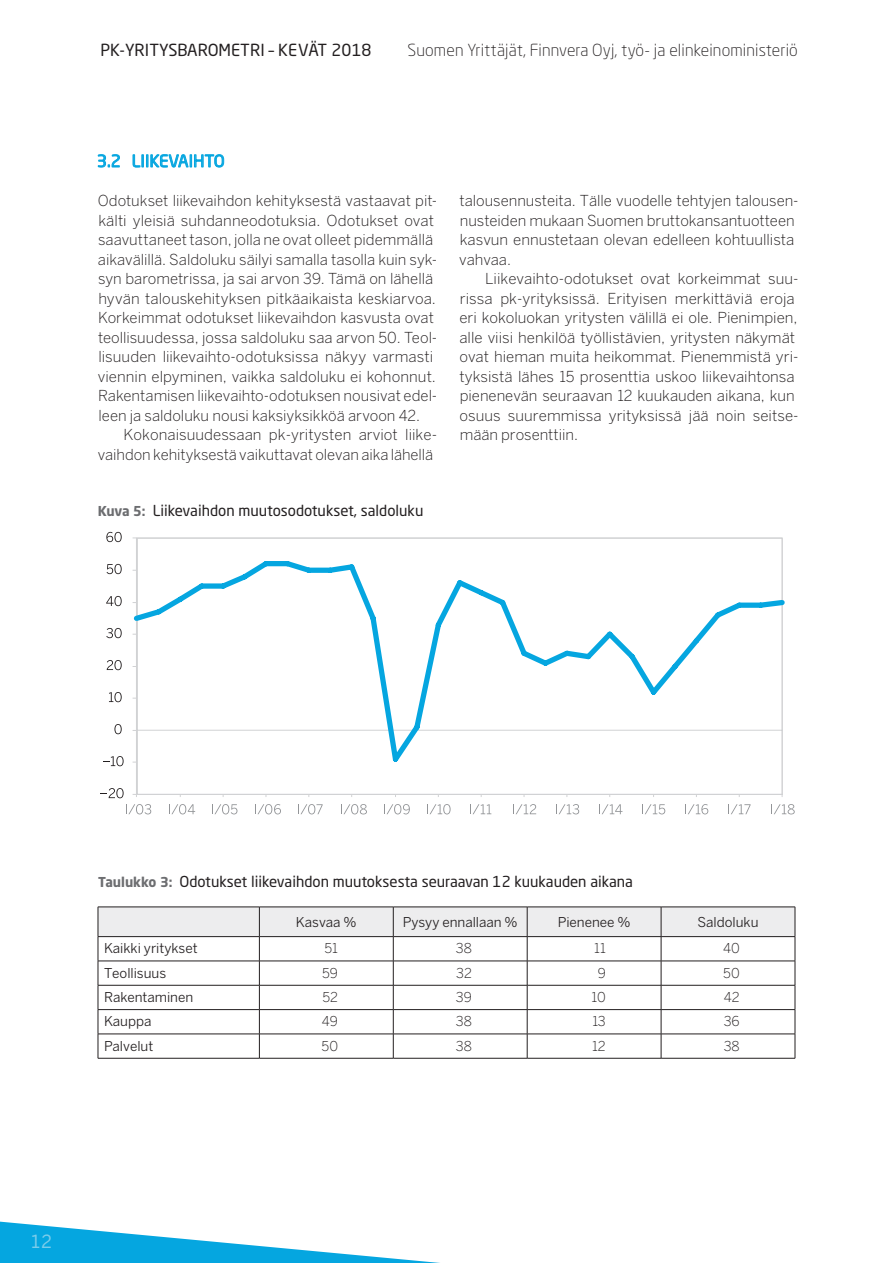
<style>
.page{position:relative;width:893px;height:1263px;background:#fff}
.page>*{position:absolute;margin:0;border:0;box-sizing:border-box;transform-origin:0 0}
.t1{font:18px "Benton Sans";color:#f2f3f4}
.t2{font:300 16.5px "Neo Sans Std";letter-spacing:.01em;color:#231f20}
.t3{font:16.5px "Neo Sans Std";color:#231f20}
.t4{font:16.5px "Neo Sans Std";letter-spacing:.01em;color:#05a6e0}
.t5{font:300 15px/19.5px "Benton Sans";color:#231f20}
.t6{font:15px "Neo Sans Std";color:#231f20}
.t7{font:13.5px "Benton Sans";letter-spacing:-.005em;color:#231f20}
.t8{font:300 13.5px "Benton Sans";color:#231f20}
.s1{font-weight:700;font-size:13.5px;color:#6c6d70}
</style>
<div class="page">
<svg style="left:0;top:1221px;width:440px;height:42px"></svg>
<svg style="left:98px;top:154px;width:22px;height:13px"></svg>
<svg style="left:133px;top:154px;width:91px;height:14px"></svg>
<svg style="left:98px;top:907px;width:698px;height:151px"></svg>
<hr style="left:98px;top:1058px;width:161px;height:1px;background:#231f20">
<hr style="left:259px;top:1058px;width:134px;height:1px;background:#231f20">
<hr style="left:393px;top:1058px;width:134px;height:1px;background:#231f20">
<hr style="left:527px;top:1058px;width:134px;height:1px;background:#231f20">
<hr style="left:661px;top:1058px;width:134px;height:1px;background:#231f20">
<svg style="left:132px;top:537px;width:651px;height:260px"></svg>
<svg style="left:132px;top:556px;width:653px;height:210px"></svg>
<svg style="left:100px;top:788px;width:24px;height:10px"></svg>
<svg style="left:103px;top:756px;width:21px;height:10px"></svg>
<svg style="left:114px;top:724px;width:8px;height:10px"></svg>
<svg style="left:109px;top:692px;width:13px;height:10px"></svg>
<svg style="left:107px;top:660px;width:15px;height:10px"></svg>
<svg style="left:106px;top:628px;width:16px;height:10px"></svg>
<svg style="left:106px;top:596px;width:16px;height:10px"></svg>
<svg style="left:107px;top:564px;width:15px;height:10px"></svg>
<svg style="left:106px;top:532px;width:16px;height:10px"></svg>
<svg style="left:126px;top:804px;width:25px;height:10px"></svg>
<svg style="left:169px;top:804px;width:26px;height:10px"></svg>
<svg style="left:212px;top:804px;width:25px;height:10px"></svg>
<svg style="left:255px;top:804px;width:26px;height:10px"></svg>
<svg style="left:298px;top:804px;width:25px;height:10px"></svg>
<svg style="left:341px;top:804px;width:26px;height:10px"></svg>
<svg style="left:384px;top:804px;width:26px;height:10px"></svg>
<svg style="left:427px;top:804px;width:24px;height:10px"></svg>
<svg style="left:470px;top:804px;width:21px;height:10px"></svg>
<svg style="left:513px;top:804px;width:23px;height:10px"></svg>
<svg style="left:556px;top:804px;width:23px;height:10px"></svg>
<svg style="left:599px;top:804px;width:23px;height:10px"></svg>
<svg style="left:642px;top:804px;width:23px;height:10px"></svg>
<svg style="left:685px;top:804px;width:23px;height:10px"></svg>
<svg style="left:728px;top:804px;width:23px;height:10px"></svg>
<svg style="left:771px;top:804px;width:24px;height:10px"></svg>
<p class="t3" style="left:100px;top:40px;width:273px">PK-YRITYSBAROMETRI – KEVÄT 2018</p>
<p class="t2" style="left:407px;top:40px;width:392px">Suomen Yrittäjät, Finnvera Oyj, työ- ja elinkeinoministeriö</p>
<p class="t4" style="left:97px;top:151px;width:129px">3.2 LIIKEVAIHTO</p>
<p class="t5" style="left:98px;top:191px;width:341px">Odotukset liikevaihdon kehityksestä vastaavat pit&shy;kälti yleisiä suhdanneodotuksia. Odotukset ovat saavuttaneet tason, jolla ne ovat olleet pidemmällä aikavälillä. Saldoluku säilyi samalla tasolla kuin syk&shy;syn barometrissa, ja sai arvon 39. Tämä on lähellä hyvän talouskehityksen pitkäaikaista keskiarvoa.<br>Korkeimmat odotukset liikevaihdon kasvusta ovat teollisuudessa, jossa saldoluku saa arvon 50. Teol&shy;lisuuden liikevaihto-odotuksissa näkyy varmasti viennin elpyminen, vaikka saldoluku ei kohonnut.<br>Rakentamisen liikevaihto-odotuksen nousivat edel&shy;leen ja saldoluku nousi kaksiyksikköä arvoon 42.</p>
<p class="t5" style="left:98px;top:425px;width:341px;text-align:right">Kokonaisuudessaan pk-yritysten arviot liike&shy;vaihdon kehityksestä vaikuttavat olevan aika lähellä</p>
<p class="t6" style="left:98px;top:502px;width:327px"><span class="s1">Kuva 5:</span> Liikevaihdon muutosodotukset, saldoluku</p>
<p class="t5" style="left:459px;top:191px;width:341px">talousennusteita. Tälle vuodelle tehtyjen talousen&shy;nusteiden mukaan Suomen bruttokansantuotteen kasvun ennustetaan olevan edelleen kohtuullista vahvaa.</p>
<p class="t5" style="left:459px;top:269px;width:341px;text-indent:26px">Liikevaihto-odotukset ovat korkeimmat suu&shy;rissa pk-yrityksissä. Erityisen merkittäviä eroja eri kokoluokan yritysten välillä ei ole. Pienimpien, alle viisi henkilöä työllistävien, yritysten näkymät ovat hieman muita heikommat. Pienemmistä yri&shy;tyksistä lähes 15 prosenttia uskoo liikevaihtonsa pienenevän seuraavan 12 kuukauden aikana, kun osuus suuremmissa yrityksissä jää noin seitse&shy;mään prosenttiin.</p>
<p class="t6" style="left:98px;top:872px;width:536px"><span class="s1">Taulukko 3:</span> Odotukset liikevaihdon muutoksesta seuraavan 12 kuukauden aikana</p>
<p class="t7" style="left:296px;top:914px;width:62px">Kasvaa %</p>
<p class="t7" style="left:403px;top:914px;width:116px">Pysyy ennallaan %</p>
<p class="t7" style="left:558px;top:914px;width:74px">Pienenee %</p>
<p class="t7" style="left:698px;top:914px;width:62px">Saldoluku</p>
<p class="t7" style="left:104px;top:940px;width:95px">Kaikki yritykset</p>
<p class="t8" style="left:324px;top:940px;width:15px">51</p>
<p class="t8" style="left:456px;top:940px;width:17px">38</p>
<p class="t8" style="left:594px;top:940px;width:13px">11</p>
<p class="t8" style="left:723px;top:940px;width:18px">40</p>
<p class="t7" style="left:104px;top:965px;width:64px">Teollisuus</p>
<p class="t8" style="left:322px;top:965px;width:17px">59</p>
<p class="t8" style="left:456px;top:965px;width:17px">32</p>
<p class="t8" style="left:598px;top:965px;width:10px">9</p>
<p class="t8" style="left:723px;top:965px;width:18px">50</p>
<p class="t7" style="left:104px;top:989px;width:91px">Rakentaminen</p>
<p class="t8" style="left:322px;top:989px;width:17px">52</p>
<p class="t8" style="left:456px;top:989px;width:17px">39</p>
<p class="t8" style="left:591px;top:989px;width:16px">10</p>
<p class="t8" style="left:724px;top:989px;width:17px">42</p>
<p class="t7" style="left:104px;top:1013px;width:49px">Kauppa</p>
<p class="t8" style="left:322px;top:1013px;width:18px">49</p>
<p class="t8" style="left:456px;top:1013px;width:17px">38</p>
<p class="t8" style="left:592px;top:1013px;width:15px">13</p>
<p class="t8" style="left:724px;top:1013px;width:17px">36</p>
<p class="t7" style="left:104px;top:1038px;width:51px">Palvelut</p>
<p class="t8" style="left:322px;top:1038px;width:18px">50</p>
<p class="t8" style="left:456px;top:1038px;width:17px">38</p>
<p class="t8" style="left:592px;top:1038px;width:15px">12</p>
<p class="t8" style="left:724px;top:1038px;width:17px">38</p>
<p class="t1" style="left:29px;top:1231px;width:25px">12</p>
</div>
